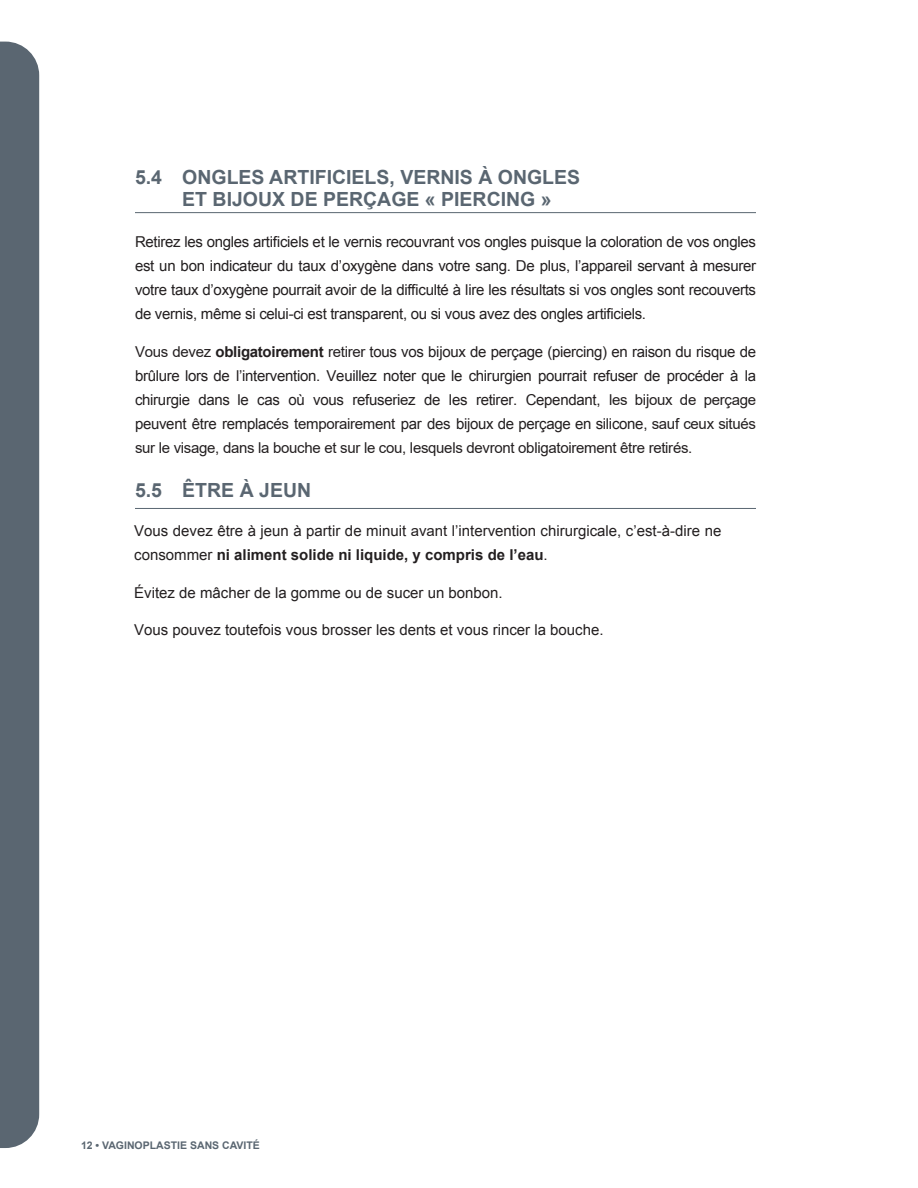
<style>
.page{position:relative;width:918px;height:1188px;background:#fff}
.page>*{position:absolute;margin:0;border:0;box-sizing:border-box;transform-origin:0 0}
.F_SOUS_SECTION{font:700 19.5px "Arial";color:#5a6671}
.F_pa_de_ligne{font:700 19.5px "Arial";color:#5a6671}
.F_SOUS_SECTION-2{font:15px/24px "Arial";letter-spacing:-.02em;color:#231f20;text-align:justify}
.C_TEXTE{font:15px/24px "Arial";color:#231f20}
.t1{font:700 10.5px "Arial";color:#5a6671}
.s1{font-weight:700}
.s2{font-style:inherit}
</style>
<div class="page">
<div style="left:0;top:42px;width:39px;height:1106px;background:#5a6671"></div>
<hr style="left:135px;top:212px;width:621px;height:1px;background:#5a6671">
<hr style="left:135px;top:508px;width:621px;height:1px;background:#5a6671">
<p class="F_pa_de_ligne" style="left:135px;top:164px;width:447px">5.4 ONGLES ARTIFICIELS, VERNIS À ONGLES</p>
<p class="F_SOUS_SECTION" style="left:182px;top:187px;width:371px">ET BIJOUX DE PERÇAGE « PIERCING »</p>
<p class="F_SOUS_SECTION-2" style="left:135px;top:230px;width:623px">Retirez les ongles artificiels et le vernis recouvrant vos ongles puisque la coloration de vos ongles est un bon indicateur du taux d’oxygène dans votre sang. De plus, l’appareil servant à mesurer votre taux d’oxygène pourrait avoir de la difficulté à lire les résultats si vos ongles sont recouverts de vernis, même si celui-ci est transparent, ou si vous avez des ongles artificiels.</p>
<p class="F_SOUS_SECTION-2" style="left:135px;top:339px;width:623px">Vous devez <span class="s1">obligatoirement</span> retirer tous vos bijoux de perçage (piercing) en raison du risque de brûlure lors de l’intervention. Veuillez noter que le chirurgien pourrait refuser de procéder à la chirurgie dans le cas où vous refuseriez de les retirer. Cependant, les bijoux de perçage peuvent être remplac<span class="s2">és</span> temporairement par des bijoux de perçage en silicone, sauf ceux situés sur le visage, dans la bouche et sur le cou, lesquels devront obligatoirement être retirés.</p>
<p class="F_SOUS_SECTION" style="left:135px;top:477px;width:178px">5.5 ÊTRE À JEUN</p>
<p class="C_TEXTE" style="left:134px;top:519px;width:589px">Vous devez être à jeun à partir de minuit <span class="s2">avant</span> l’intervention chirurgicale, c’est-à-dire ne consommer <span class="s1">ni aliment solide ni liquide, y compris de l’eau</span>.</p>
<p class="C_TEXTE" style="left:134px;top:580px;width:370px">Évitez de mâcher de la gomme ou de sucer un bonbon.</p>
<p class="C_TEXTE" style="left:134px;top:618px;width:471px">Vous pouvez toutefois vous brosser les dents et vous rincer la bouche.</p>
<p class="t1" style="left:81px;top:1139px;width:180px">12 • VAGINOPLASTIE SANS CAVITÉ</p>
</div>
